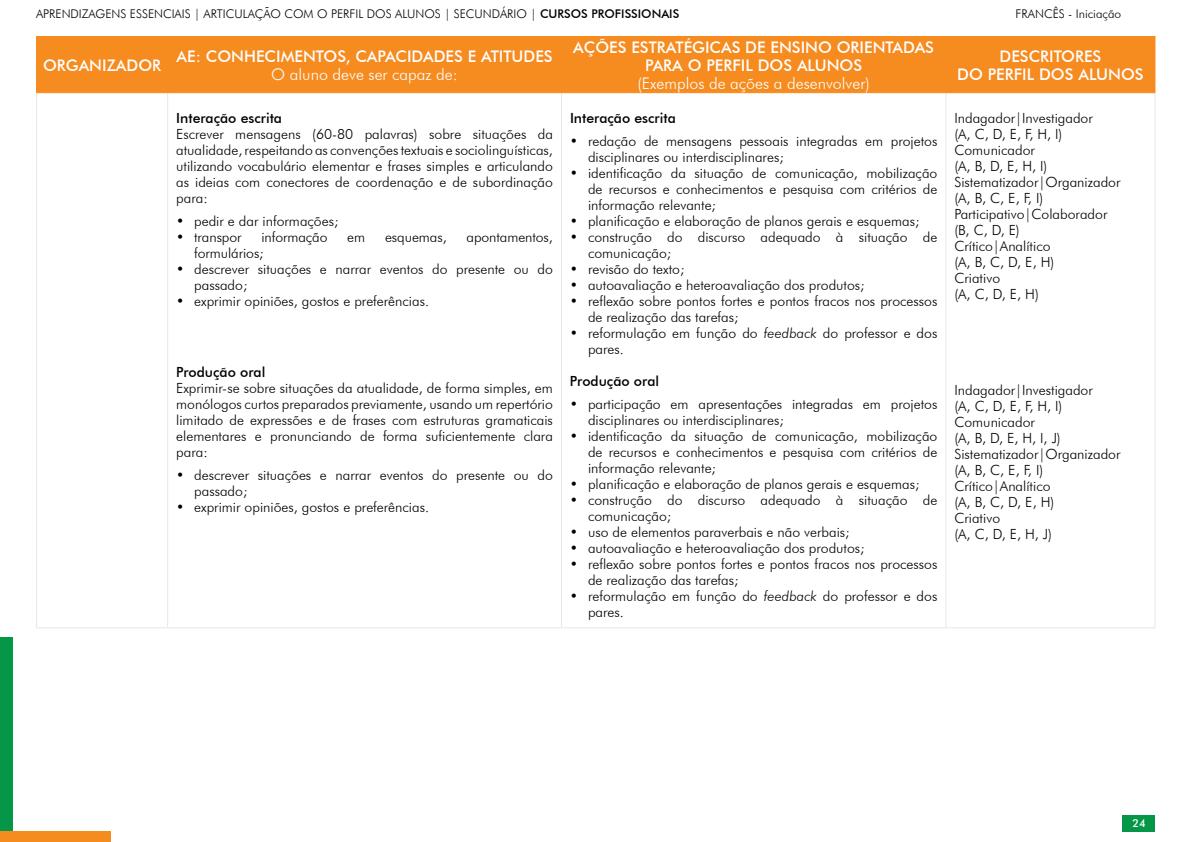
<style>
.page{position:relative;width:1191px;height:842px;background:#fff}
.page>*{position:absolute;margin:0;border:0;box-sizing:border-box;transform-origin:0 0}
.t1{font:500 16px/18px "Futura BT";color:#fff;text-align:center}
.t2{font:300 14px/16px "Futura BT";color:#000}
.t3{font:300 12px "Futura BT";color:#000}
.t4{font:500 11px "Futura BT";color:#fff}
.s1{font-weight:500}
.s2{font-weight:300}
.s3{font-style:italic}
</style>
<div class="page">
<div style="left:0;top:637px;width:12px;height:205px;background:#059647"></div>
<div style="left:0;top:831px;width:110px;height:11px;background:#f58c1f"></div>
<div style="left:37px;top:37px;width:1117px;height:55px;background:#f68b20"></div>
<hr style="left:36px;top:93px;width:1px;height:534px;background:#e6e7e8">
<hr style="left:167px;top:93px;width:1px;height:534px;background:#e6e7e8">
<hr style="left:561px;top:93px;width:1px;height:534px;background:#e6e7e8">
<hr style="left:945px;top:93px;width:1px;height:534px;background:#e6e7e8">
<hr style="left:1154px;top:93px;width:1px;height:534px;background:#e6e7e8">
<hr style="left:36px;top:627px;width:132px;height:1px;background:#e6e7e8">
<hr style="left:168px;top:627px;width:393px;height:1px;background:#e6e7e8">
<hr style="left:561px;top:627px;width:385px;height:1px;background:#e6e7e8">
<hr style="left:946px;top:627px;width:209px;height:1px;background:#e6e7e8">
<hr style="left:36px;top:36px;width:132px;height:1px;background:#f68b20">
<hr style="left:36px;top:37px;width:1px;height:55px;background:#f68b20">
<hr style="left:168px;top:36px;width:393px;height:1px;background:#f68b20">
<hr style="left:167px;top:37px;width:1px;height:55px;background:#f68b20">
<hr style="left:561px;top:36px;width:385px;height:1px;background:#f68b20">
<hr style="left:561px;top:37px;width:1px;height:55px;background:#f68b20">
<hr style="left:946px;top:36px;width:209px;height:1px;background:#f68b20">
<hr style="left:945px;top:37px;width:1px;height:55px;background:#f68b20">
<hr style="left:1154px;top:37px;width:1px;height:55px;background:#f68b20">
<hr style="left:36px;top:92px;width:132px;height:1px;background:#f68b20">
<hr style="left:168px;top:92px;width:393px;height:1px;background:#f68b20">
<hr style="left:561px;top:92px;width:385px;height:1px;background:#f68b20">
<hr style="left:946px;top:92px;width:209px;height:1px;background:#f68b20">
<div style="left:1122px;top:815px;width:33px;height:16px;background:#059647"></div>
<p class="t3" style="left:36px;top:7px;width:645px">APRENDIZAGENS ESSENCIAIS | ARTICULAÇÃO COM O PERFIL DOS ALUNOS | SECUNDÁRIO | <span class="s1">CURSOS PROFISSIONAIS</span></p>
<p class="t3" style="left:1015px;top:7px;width:107px">FRANCÊS - Iniciação</p>
<p class="t1" style="left:43px;top:56px;width:120px">ORGANIZADOR</p>
<p class="t1" style="left:176px;top:47px;width:378px">AE: CONHECIMENTOS, CAPACIDADES E ATITUDES<br><span class="s2">O aluno deve ser capaz de:</span></p>
<p class="t1" style="left:573px;top:38px;width:362px">AÇÕES ESTRATÉGICAS DE ENSINO ORIENTADAS<br>PARA O PERFIL DOS ALUNOS<br><span class="s2">(Exemplos de ações a desenvolver)</span></p>
<p class="t1" style="left:957px;top:47px;width:188px">DESCRITORES<br>DO PERFIL DOS ALUNOS</p>
<p class="t2" style="left:176px;top:110px;width:378px"><span class="s1">Interação escrita<br></span>Escrever mensagens (60-80 palavras) sobre situações da atualidade, respeitando as convenções textuais e sociolinguísticas, utilizando vocabulário elementar e frases simples e articulando as ideias com conectores de coordenação e de subordinação para:</p>
<p class="t2" style="left:194px;top:213px;width:146px">pedir e dar informações; transpor</p>
<p class="t2" style="left:954px;top:110px;width:168px">Indagador|Investigador<br>(A, C, D, E, F, H, I)<br>Comunicador<br>(A, B, D, E, H, I)<br>Sistematizador|Organizador (A, B, C, E, F, I)<br>Participativo|Colaborador (B, C, D, E)<br>Crítico|Analítico<br>(A, B, C, D, E, H)<br>Criativo<br>(A, C, D, E, H)</p>
<p class="t2" style="left:588px;top:107px;width:351px;line-height:23px;text-indent:-18px"><span class="s1">Interação escrita<br></span>redação de mensagens pessoais integradas em projetos</p>
<p class="t2" style="left:588px;top:149px;width:351px">disciplinares ou interdisciplinares;<br>identificação da situação de comunicação, mobilização de recursos e conhecimentos e pesquisa com critérios de informação relevante;<br>planificação e elaboração de planos gerais e esquemas; construção do discurso adequado à situação de comunicação;<br>revisão do texto;<br>autoavaliação e heteroavaliação dos produtos;<br>reflexão sobre pontos fortes e pontos fracos nos processos de realização das tarefas;<br>reformulação em função do <span class="s3">feedback</span> do professor e dos pares.</p>
<p class="t2" style="left:588px;top:370px;width:351px;line-height:23px;text-indent:-18px"><span class="s1">Produção oral<br></span>participação em apresentações integradas em projetos</p>
<p class="t2" style="left:588px;top:412px;width:351px">disciplinares ou interdisciplinares;<br>identificação da situação de comunicação, mobilização de recursos e conhecimentos e pesquisa com critérios de informação relevante;<br>planificação e elaboração de planos gerais e esquemas; construção do discurso adequado à situação de comunicação;<br>uso de elementos paraverbais e não verbais;<br>autoavaliação e heteroavaliação dos produtos;<br>reflexão sobre pontos fortes e pontos fracos nos processos de realização das tarefas;<br>reformulação em função do <span class="s3">feedback</span> do professor e dos pares.</p>
<p class="t2" style="left:570px;top:133px;width:10px">•</p>
<p class="t2" style="left:570px;top:165px;width:10px">•</p>
<p class="t2" style="left:176px;top:213px;width:10px">• •</p>
<p class="t2" style="left:176px;top:261px;width:10px">•</p>
<p class="t2" style="left:176px;top:293px;width:10px">•</p>
<p class="t2" style="left:570px;top:213px;width:10px">• •</p>
<p class="t2" style="left:570px;top:261px;width:10px;text-align:justify">• • •</p>
<p class="t2" style="left:570px;top:325px;width:10px">•</p>
<p class="t2" style="left:261px;top:229px;width:68px">informação</p>
<p class="t2" style="left:347px;top:229px;width:19px">em</p>
<p class="t2" style="left:385px;top:229px;width:63px">esquemas,</p>
<p class="t2" style="left:466px;top:229px;width:88px">apontamentos,</p>
<p class="t2" style="left:194px;top:245px;width:360px">formulários;<br>descrever situações e narrar eventos do presente ou do passado;<br>exprimir opiniões, gostos e preferências.</p>
<p class="t2" style="left:176px;top:364px;width:378px"><span class="s1">Produção oral<br></span>Exprimir-se sobre situações da atualidade, de forma simples, em monólogos curtos preparados previamente, usando um repertório limitado de expressões e de frases com estruturas gramaticais elementares e pronunciando de forma suficientemente clara para:</p>
<p class="t2" style="left:194px;top:467px;width:360px">descrever situações e narrar eventos do presente ou do passado;<br>exprimir opiniões, gostos e preferências.</p>
<p class="t2" style="left:954px;top:382px;width:168px">Indagador|Investigador<br>(A, C, D, E, F, H, I)<br>Comunicador<br>(A, B, D, E, H, I, J)<br>Sistematizador|Organizador (A, B, C, E, F, I)<br>Crítico|Analítico<br>(A, B, C, D, E, H)<br>Criativo<br>(A, C, D, E, H, J)</p>
<p class="t2" style="left:570px;top:396px;width:10px">•</p>
<p class="t2" style="left:570px;top:428px;width:10px">•</p>
<p class="t2" style="left:176px;top:467px;width:10px">•</p>
<p class="t2" style="left:176px;top:499px;width:10px">•</p>
<p class="t2" style="left:570px;top:476px;width:10px">• •</p>
<p class="t2" style="left:570px;top:524px;width:10px;text-align:justify">• • •</p>
<p class="t2" style="left:570px;top:588px;width:10px">•</p>
<p class="t4" style="left:1132px;top:817px;width:14px">24</p>
</div>
